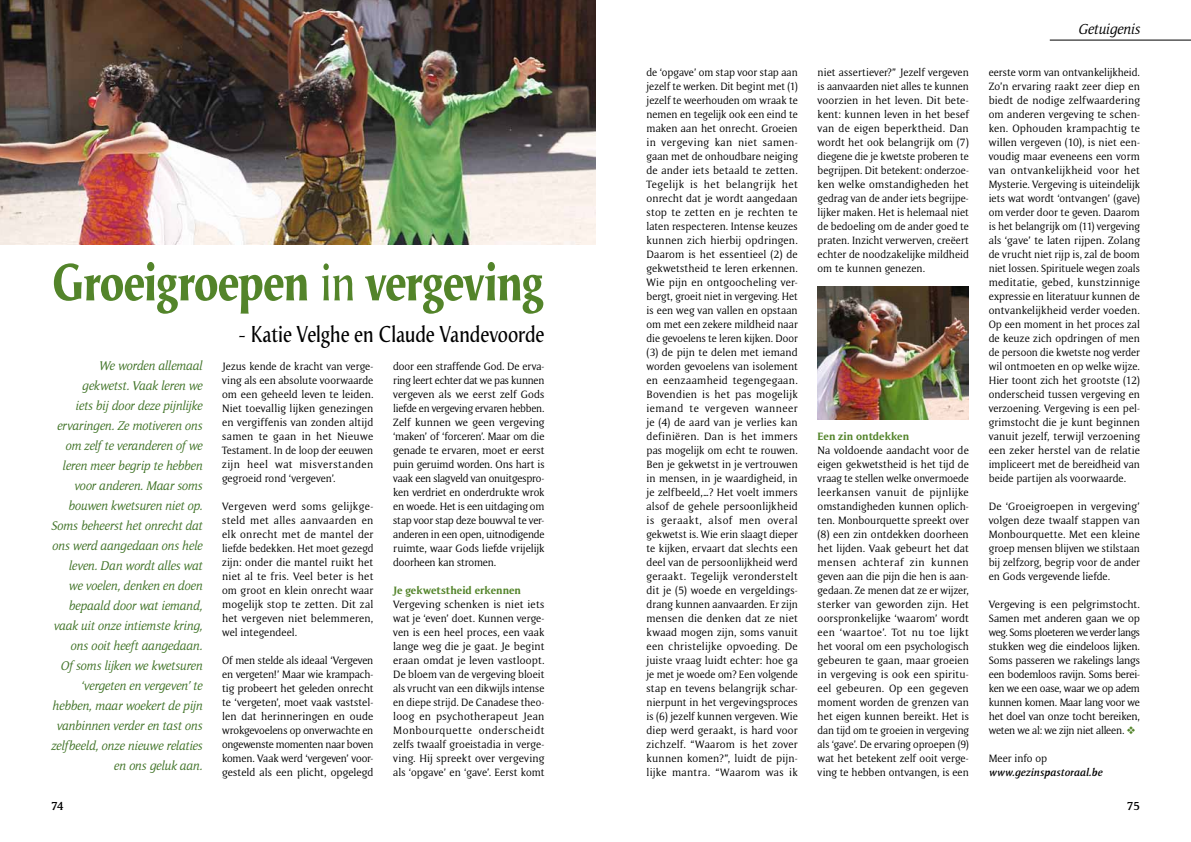
<style>
.page{position:relative;width:1191px;height:842px;background:#fff}
.page>*{position:absolute;margin:0;border:0;box-sizing:border-box;transform-origin:0 0}
.t1{font:700 condensed 54.7px "Odense";letter-spacing:-.015em;color:#53842a}
.t2{font:condensed 24px "Odense";letter-spacing:-.015em;color:#000}
.t3{font:italic 15px "Memento";letter-spacing:-.01em;color:#000}
.t4{font:italic 13px/20px "Memento";letter-spacing:-.01em;color:#407327;text-align:right}
.t5{font:600 12px "Memento";color:#000}
.t6{font:11px/14px "Memento";letter-spacing:.01em;color:#000;text-align:justify}
.t7{font:700 11px "Memento";color:#53842a}
.t8{font:italic 600 11px "Memento";letter-spacing:.015em;color:#000}
.s1{font-weight:400}
.s2{color:#53842a}
</style>
<div class="page">
<img style="left:0;top:0;width:595px;height:244px">
<img style="left:817px;top:286px;width:152px;height:133px">
<hr style="left:1049px;top:40px;width:142px;height:1px;background:#000">
<h1 class="t1" style="left:52px;top:249px;width:493px">Groeigroepen <span class="s1">in</span> vergeving</h1>
<h2 class="t2" style="left:238px;top:320px;width:307px">- Katie Velghe en Claude Vandevoorde</h2>
<p class="t4" style="left:51px;top:356px;width:153px">We worden allemaal gekwetst. Vaak leren we<br>iets bij door deze pijnlijke ervaringen. Ze motiveren ons om zelf te veranderen of we leren meer begrip te hebben voor anderen. Maar soms bouwen kwetsuren niet op.<br>Soms beheerst het onrecht dat ons werd aangedaan ons hele leven. Dan wordt alles wat<br>we voelen, denken en doen bepaald door wat iemand, vaak uit onze intiemste kring, ons ooit heeft aangedaan.<br>Of soms lijken we kwetsuren ‘vergeten en vergeven’ te hebben, maar woekert de pijn vanbinnen verder en tast ons zelfbeeld, onze nieuwe relaties en ons geluk aan.</p>
<p class="t6" style="left:222px;top:360px;width:153px">Jezus kende de kracht van verge&shy;ving als een absolute voorwaarde om een geheeld leven te leiden.<br>Niet toevallig lijken genezingen en vergiffenis van zonden altijd samen te gaan in het Nieuwe Testament. In de loop der eeuwen zijn heel wat misverstanden gegroeid rond ‘vergeven’.</p>
<p class="t6" style="left:222px;top:500px;width:153px">Vergeven werd soms gelijkge&shy;steld met alles aanvaarden en elk onrecht met de mantel der liefde bedekken. Het moet gezegd zijn: onder die mantel ruikt het niet al te fris. Veel beter is het om groot en klein onrecht waar mogelijk stop te zetten. Dit zal het vergeven niet belemmeren, wel integendeel.</p>
<p class="t6" style="left:222px;top:654px;width:153px">Of men stelde als ideaal ‘Vergeven en vergeten!’ Maar wie krampach&shy;tig probeert het geleden onrecht te ‘vergeten’, moet vaak vaststel&shy;len dat herinneringen en oude wrokgevoelens op onverwachte en ongewenste momenten naar boven komen. Vaak werd ‘vergeven’ voor&shy;gesteld als een plicht, opgelegd</p>
<p class="t6" style="left:393px;top:360px;width:153px">door een straffende God. De erva&shy;ring leert echter dat we pas kunnen vergeven als we eerst zelf Gods liefde en vergeving ervaren hebben.<br>Zelf kunnen we geen vergeving ‘maken’ of ‘forceren’. Maar om die genade te ervaren, moet er eerst puin geruimd worden. Ons hart is vaak een slagveld van onuitgespro&shy;ken verdriet en onderdrukte wrok en woede. Het is een uitdaging om stap voor stap deze bouwval te ver&shy;anderen in een open, uitnodigende ruimte, waar Gods liefde vrijelijk doorheen kan stromen.</p>
<p class="t7" style="left:393px;top:584px;width:129px">Je gekwetstheid erkennen</p>
<p class="t6" style="left:393px;top:598px;width:153px">Vergeving schenken is niet iets wat je ‘even’ doet. Kunnen verge&shy;ven is een heel proces, een vaak lange weg die je gaat. Je begint eraan omdat je leven vastloopt.<br>De bloem van de vergeving bloeit als vrucht van een dikwijls intense en diepe strijd. De Canadese theo&shy;loog en psychotherapeut Jean Monbourquette onderscheidt zelfs twaalf groeistadia in verge&shy;ving. Hij spreekt over vergeving als ‘opgave’ en ‘gave’. Eerst komt</p>
<p class="t6" style="left:646px;top:66px;width:153px">de ‘opgave’ om stap voor stap aan jezelf te werken. Dit begint met (1) jezelf te weerhouden om wraak te nemen en tegelijk ook een eind te maken aan het onrecht. Groeien in vergeving kan niet samen&shy;gaan met de onhoudbare neiging de ander iets betaald te zetten.<br>Tegelijk is het belangrijk het onrecht dat je wordt aangedaan stop te zetten en je rechten te laten respecteren. Intense keuzes kunnen zich hierbij opdringen.<br>Daarom is het essentieel (2) de gekwetstheid te leren erkennen.<br>Wie pijn en ontgoocheling ver&shy;bergt, groeit niet in vergeving. Het is een weg van vallen en opstaan om met een zekere mildheid naar die gevoelens te leren kijken. Door (3) de pijn te delen met iemand worden gevoelens van isolement en eenzaamheid tegengegaan.<br>Bovendien is het pas mogelijk iemand te vergeven wanneer je (4) de aard van je verlies kan definiëren. Dan is het immers pas mogelijk om echt te rouwen.<br>Ben je gekwetst in je vertrouwen in mensen, in je waardigheid, in je zelfbeeld,…? Het voelt immers alsof de gehele persoonlijkheid is geraakt, alsof men overal gekwetst is. Wie erin slaagt dieper te kijken, ervaart dat slechts een deel van de persoonlijkheid werd geraakt. Tegelijk veronderstelt dit je (5) woede en vergeldings&shy;drang kunnen aanvaarden. Er zijn mensen die denken dat ze niet kwaad mogen zijn, soms vanuit een christelijke opvoeding. De juiste vraag luidt echter: hoe ga je met je woede om? Een volgende stap en tevens belangrijk schar&shy;nierpunt in het vergevingsproces is (6) jezelf kunnen vergeven. Wie diep werd geraakt, is hard voor zichzelf. “Waarom is het zover kunnen komen?”, luidt de pijn&shy;lijke mantra. “Waarom was ik</p>
<p class="t6" style="left:817px;top:66px;width:153px">niet assertiever?” Jezelf vergeven is aanvaarden niet alles te kunnen voorzien in het leven. Dit bete&shy;kent: kunnen leven in het besef van de eigen beperktheid. Dan wordt het ook belangrijk om (7) diegene die je kwetste proberen te begrijpen. Dit betekent: onderzoe&shy;ken welke omstandigheden het gedrag van de ander iets begrijpe&shy;lijker maken. Het is helemaal niet de bedoeling om de ander goed te praten. Inzicht verwerven, creëert echter de noodzakelijke mildheid om te kunnen genezen.</p>
<p class="t7" style="left:817px;top:430px;width:93px">Een zin ontdekken</p>
<p class="t6" style="left:817px;top:444px;width:153px">Na voldoende aandacht voor de eigen gekwetstheid is het tijd de vraag te stellen welke onvermoede leerkansen vanuit de pijnlijke omstandigheden kunnen oplich&shy;ten. Monbourquette spreekt over (8) een zin ontdekken doorheen het lijden. Vaak gebeurt het dat mensen achteraf zin kunnen geven aan die pijn die hen is aan&shy;gedaan. Ze menen dat ze er wijzer, sterker van geworden zijn. Het oorspronkelijke ‘waarom’ wordt een ‘waartoe’. Tot nu toe lijkt het vooral om een psychologisch gebeuren te gaan, maar groeien in vergeving is ook een spiritu&shy;eel gebeuren. Op een gegeven moment worden de grenzen van het eigen kunnen bereikt. Het is dan tijd om te groeien in vergeving als ‘gave’. De ervaring oproepen (9) wat het betekent zelf ooit verge&shy;ving te hebben ontvangen, is een</p>
<h3 class="t3" style="left:1078px;top:20px;width:63px">Getuigenis</h3>
<p class="t6" style="left:988px;top:66px;width:153px">eerste vorm van ontvankelijkheid.<br>Zo’n ervaring raakt zeer diep en biedt de nodige zelfwaardering om anderen vergeving te schen&shy;ken. Ophouden krampachtig te willen vergeven (10), is niet een&shy;voudig maar eveneens een vorm van ontvankelijkheid voor het Mysterie. Vergeving is uiteindelijk iets wat wordt ‘ontvangen’ (gave) om verder door te geven. Daarom is het belangrijk om (11) vergeving als ‘gave’ te laten rijpen. Zolang de vrucht niet rijp is, zal de boom niet lossen. Spirituele wegen zoals meditatie, gebed, kunstzinnige expressie en literatuur kunnen de ontvankelijkheid verder voeden.<br>Op een moment in het proces zal de keuze zich opdringen of men de persoon die kwetste nog verder wil ontmoeten en op welke wijze.<br>Hier toont zich het grootste (12) onderscheid tussen vergeving en verzoening. Vergeving is een pel&shy;grimstocht die je kunt beginnen vanuit jezelf, terwijl verzoening een zeker herstel van de relatie impliceert met de bereidheid van beide partijen als voorwaarde.</p>
<p class="t6" style="left:988px;top:500px;width:153px">De ‘Groeigroepen in vergeving’ volgen deze twaalf stappen van Monbourquette. Met een kleine groep mensen blijven we stilstaan bij zelfzorg, begrip voor de ander en Gods vergevende liefde.</p>
<p class="t6" style="left:988px;top:598px;width:153px">Vergeving is een pelgrimstocht.<br>Samen met anderen gaan we op weg. Soms ploeteren we verder langs stukken weg die eindeloos lijken.<br>Soms passeren we rakelings langs een bodemloos ravijn. Soms berei&shy;ken we een oase, waar we op adem kunnen komen. Maar lang voor we het doel van onze tocht bereiken, weten we al: we zijn niet alleen. <span class="s2">❖</span></p>
<p class="t6" style="left:988px;top:752px;width:60px">Meer info op</p>
<p class="t8" style="left:988px;top:766px;width:115px">www.gezinspastoraal.be</p>
<p class="t5" style="left:51px;top:798px;width:14px">74</p>
<p class="t5" style="left:1126px;top:798px;width:15px">75</p>
</div>
